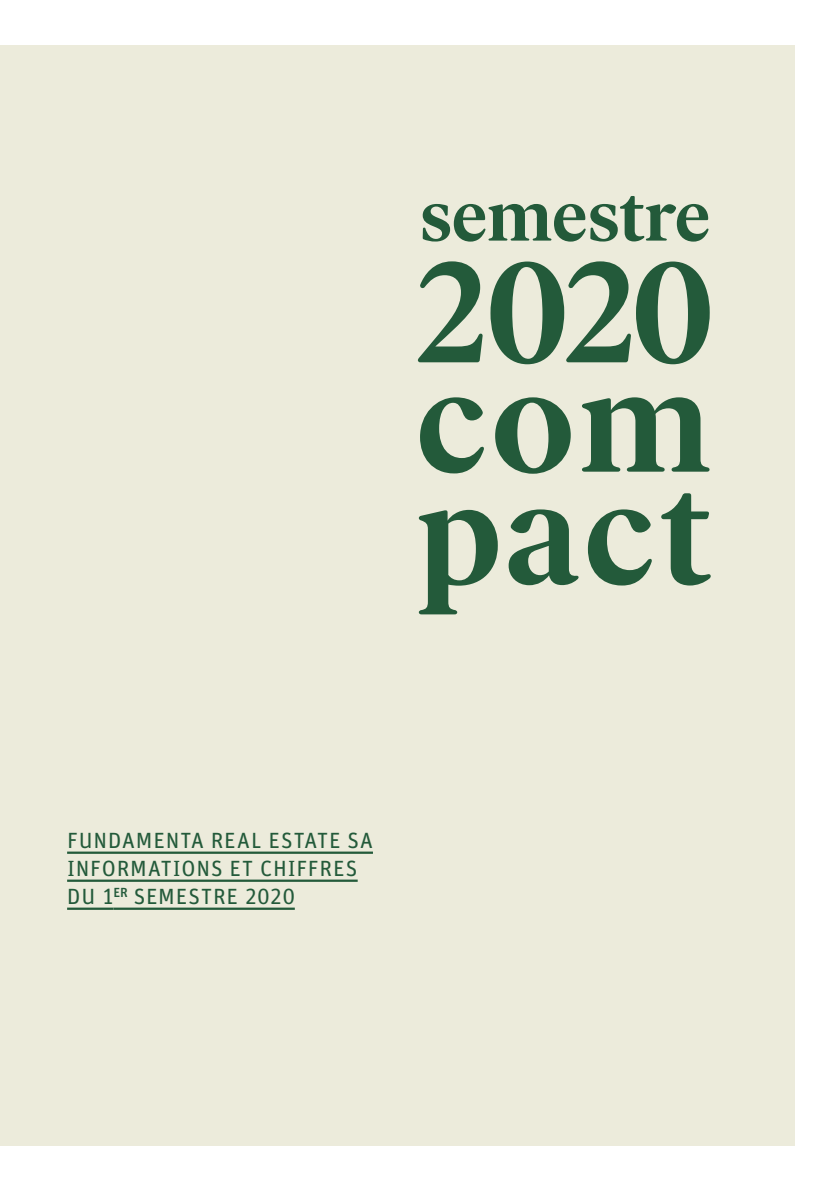
<style>
.page{position:relative;width:840px;height:1191px;background:#fff}
.page>*{position:absolute;margin:0;border:0;box-sizing:border-box;transform-origin:0 0}
.t1{font:600 148px/112px "Ivar Soft";letter-spacing:.03em;color:#235a3a}
.t2{font:600 73px "Ivar Soft";letter-spacing:-.005em;color:#235a3a}
.t3{font:22px/28px "Unit Pro";letter-spacing:.04em;color:#235a3a}
</style>
<div class="page">
<div style="left:0;top:45px;width:794px;height:1100px;background:#ecebdb"></div>
<hr style="left:67px;top:851px;width:306px;height:3px;background:#235a3a">
<hr style="left:67px;top:879px;width:290px;height:3px;background:#235a3a">
<hr style="left:67px;top:907px;width:46px;height:3px;background:#235a3a">
<hr style="left:113px;top:907px;width:181px;height:3px;background:#235a3a">
<svg style="left:417px;top:261px;width:292px;height:103px"></svg>
<h2 class="t2" style="left:419px;top:174px;width:291px">semestre</h2>
<h1 class="t1" style="left:416px;top:366px;width:297px">com pact</h1>
<p class="t3" style="left:67px;top:825px;width:307px">FUNDAMENTA REAL ESTATE SA<br>INFORMATIONS ET CHIFFRES<br>DU 1<sup>ER</sup> SEMESTRE 2020</p>
</div>
